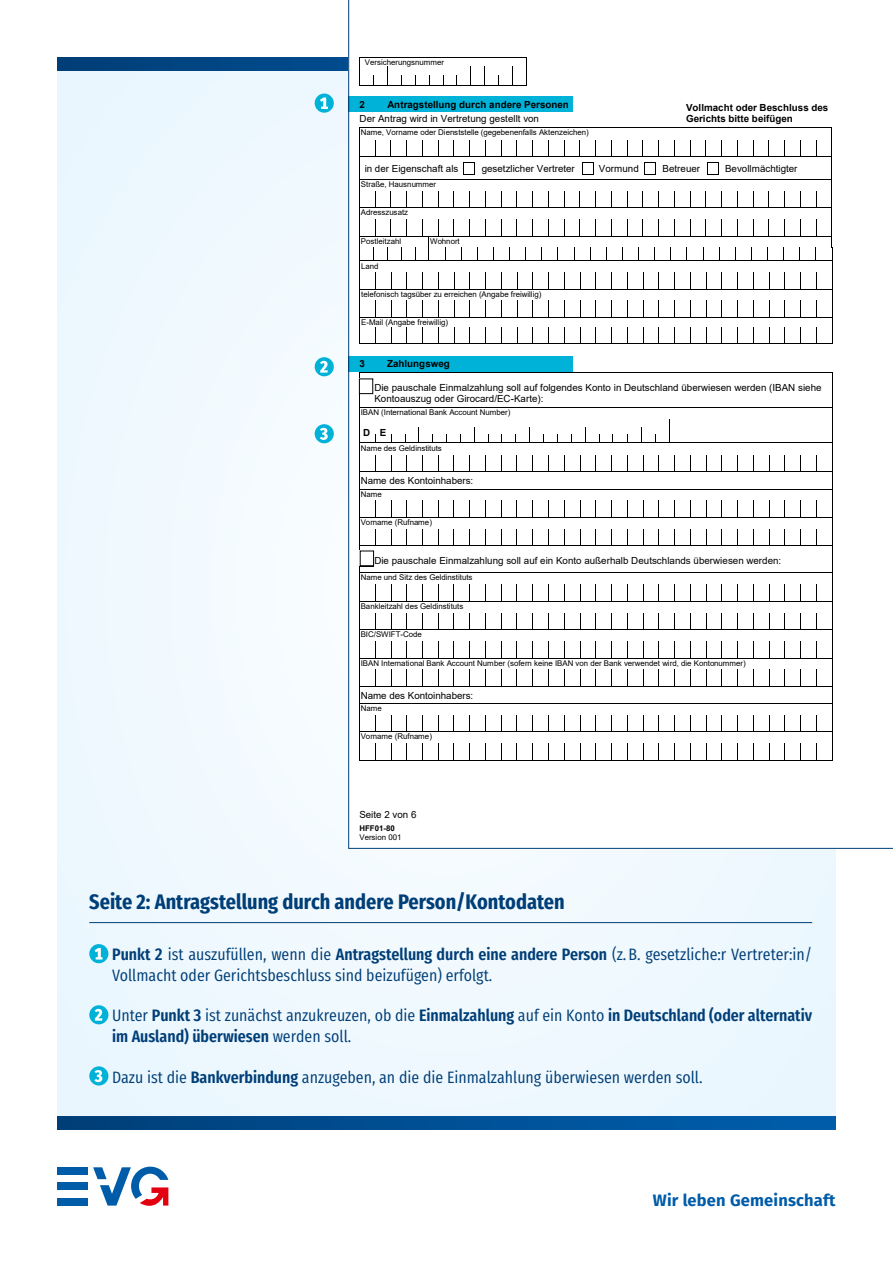
<style>
.page{position:relative;width:893px;height:1263px;background:#fff}
.page>*{position:absolute;margin:0;border:0;box-sizing:border-box;transform-origin:0 0}
.Zwischenhead_1{font:700 21px "Fira Sans Condensed";color:#003e77}
.Body_2_abstand_nach{font:16.5px/21px "Fira Sans Condensed";color:#003e77}
.Body_2_abstand_nach-2{font:600 16.5px/21px "Fira Sans Condensed";color:#003e77}
.t1{font:700 16.5px "Fira Sans";letter-spacing:.01em;color:#005ca9}
.t2{font:9.75px/11.2px "Arial";color:#000}
.t3{font:700 9.75px "Arial";letter-spacing:.005em;color:#000}
.t4{font:7.95px/9px "Arial";letter-spacing:-.005em;color:#000}
.s1{font-weight:700}
.s2{font-weight:600}
.s3{font-weight:400}
</style>
<div class="page">
<div style="left:57px;top:57px;width:779px;height:1059px;background:#eff9fe"></div>
<svg style="left:93px;top:1166px;width:75px;height:40px"></svg>
<div style="left:57px;top:1167px;width:31px;height:8px;background:#005ca9"></div>
<div style="left:57px;top:1182px;width:31px;height:8px;background:#005ca9"></div>
<div style="left:57px;top:1198px;width:31px;height:7px;background:#005ca9"></div>
<svg style="left:57px;top:1116px;width:779px;height:13px;background:#004f93"></svg>
<div style="left:57px;top:57px;width:779px;height:13px;background:#004582"></div>
<div style="left:348px;top:0;width:545px;height:849px;background:#fff"></div>
<div style="left:315px;top:94px;width:19px;height:19px;background:#00b2d7;border-radius:50%"></div>
<svg style="left:320px;top:97px;width:8px;height:12px"></svg>
<div style="left:315px;top:357px;width:19px;height:19px;background:#00b2d7;border-radius:50%"></div>
<svg style="left:320px;top:361px;width:8px;height:12px"></svg>
<div style="left:315px;top:424px;width:19px;height:19px;background:#00b2d7;border-radius:50%"></div>
<svg style="left:320px;top:428px;width:8px;height:12px"></svg>
<hr style="left:89px;top:922px;width:723px;height:1px;background:#003e77">
<div style="left:89px;top:944px;width:19px;height:19px;background:#00b2d7;border-radius:50%"></div>
<svg style="left:95px;top:948px;width:8px;height:11px"></svg>
<div style="left:89px;top:1005px;width:19px;height:19px;background:#00b2d7;border-radius:50%"></div>
<svg style="left:95px;top:1009px;width:7px;height:12px"></svg>
<div style="left:89px;top:1066px;width:19px;height:19px;background:#00b2d7;border-radius:50%"></div>
<svg style="left:94px;top:1070px;width:8px;height:12px"></svg>
<div style="left:349px;top:96px;width:224px;height:15px;background:#00b2d7"></div>
<div style="left:349px;top:356px;width:224px;height:15px;background:#00b2d7"></div>
<p class="t4" style="left:365px;top:57px;width:81px">Versicherungsnummer</p>
<p class="t3" style="left:360px;top:98px;width:7px">2</p>
<p class="t3" style="left:387px;top:98px;width:183px">Antragstellung durch andere Personen</p>
<p class="t3" style="left:686px;top:101px;width:144px">Vollmacht oder Beschluss des</p>
<p class="t2" style="left:360px;top:113px;width:181px">Der Antrag wird in Vertretung gestellt von</p>
<p class="t3" style="left:686px;top:112px;width:108px">Gerichts bitte beifügen</p>
<p class="t4" style="left:361px;top:128px;width:229px">Name, Vorname oder Dienststelle (gegebenenfalls Aktenzeichen)</p>
<p class="t2" style="left:365px;top:163px;width:95px">in der Eigenschaft als</p>
<p class="t2" style="left:482px;top:163px;width:95px">gesetzlicher Vertreter</p>
<p class="t2" style="left:599px;top:163px;width:41px">Vormund</p>
<p class="t2" style="left:663px;top:163px;width:39px">Betreuer</p>
<p class="t2" style="left:725px;top:163px;width:74px">Bevollmächtigter</p>
<p class="t4" style="left:361px;top:180px;width:77px">Straße, Hausnummer</p>
<p class="t4" style="left:361px;top:208px;width:49px">Adresszusatz</p>
<p class="t4" style="left:361px;top:236px;width:42px">Postleitzahl</p>
<p class="t4" style="left:430px;top:236px;width:31px">Wohnort</p>
<p class="t4" style="left:361px;top:261px;width:19px">Land</p>
<p class="t4" style="left:361px;top:289px;width:182px">telefonisch tagsüber zu erreichen (Angabe freiwillig)</p>
<p class="t4" style="left:361px;top:318px;width:88px">E-Mail (Angabe freiwillig)</p>
<p class="t3" style="left:359px;top:357px;width:7px">3</p>
<p class="t3" style="left:387px;top:357px;width:64px">Zahlungsweg</p>
<p class="t2" style="left:374px;top:382px;width:449px">Die pauschale Einmalzahlung soll auf folgendes Konto in Deutschland überwiesen werden (IBAN siehe<br>Kontoauszug oder Girocard/EC-Karte):</p>
<p class="t4" style="left:361px;top:408px;width:151px">IBAN (International Bank Account Number)</p>
<p class="t3" style="left:363px;top:426px;width:25px">D E</p>
<p class="t4" style="left:361px;top:443px;width:83px">Name des Geldinstituts</p>
<p class="t2" style="left:361px;top:475px;width:114px">Name des Kontoinhabers:</p>
<p class="t4" style="left:361px;top:489px;width:23px">Name</p>
<p class="t4" style="left:361px;top:518px;width:73px">Vorname (Rufname)</p>
<p class="t2" style="left:374px;top:555px;width:408px">Die pauschale Einmalzahlung soll auf ein Konto außerhalb Deutschlands überwiesen werden:</p>
<p class="t4" style="left:361px;top:573px;width:113px">Name und Sitz des Geldinstituts</p>
<p class="t4" style="left:361px;top:602px;width:104px">Bankleitzahl des Geldinstituts</p>
<p class="t4" style="left:361px;top:630px;width:63px">BIC/SWIFT-Code</p>
<p class="t4" style="left:361px;top:658px;width:387px">IBAN International Bank Account Number (sofern keine IBAN von der Bank verwendet wird, die Kontonummer)</p>
<p class="t2" style="left:361px;top:689px;width:114px">Name des Kontoinhabers:</p>
<p class="t4" style="left:361px;top:704px;width:23px">Name</p>
<p class="t4" style="left:361px;top:732px;width:73px">Vorname (Rufname)</p>
<p class="t2" style="left:359px;top:809px;width:59px">Seite 2 von 6</p>
<p class="t4" style="left:359px;top:823px;width:44px"><span class="s1">HFF01-80<br></span>Version 001</p>
<p class="Zwischenhead_1" style="left:89px;top:883px;width:477px">Seite 2: Antragstellung durch andere Person/Kontodaten</p>
<p class="Body_2_abstand_nach" style="left:112px;top:942px;width:701px"><span class="s2">Punkt 2</span> ist auszufüllen, wenn die <span class="s2">Antragstellung durch eine andere Person</span> (z.B. gesetzliche:r Vertreter:in/<br>Vollmacht oder Gerichtsbeschluss sind beizufügen) erfolgt.</p>
<p class="Body_2_abstand_nach-2" style="left:112px;top:1003px;width:701px"><span class="s3">Unter</span> Punkt 3 <span class="s3">ist zunächst anzukreuzen, ob die</span> Einmalzahlung <span class="s3">auf ein Konto</span> in Deutschland (oder alternativ im Ausland) überwiesen <span class="s3">werden soll.</span></p>
<p class="Body_2_abstand_nach" style="left:112px;top:1064px;width:592px">Dazu ist die <span class="s2">Bankverbindung</span> anzugeben, an die die Einmalzahlung überwiesen werden soll.</p>
<p class="t1" style="left:653px;top:1186px;width:184px">Wir leben Gemeinschaft</p>
</div>
